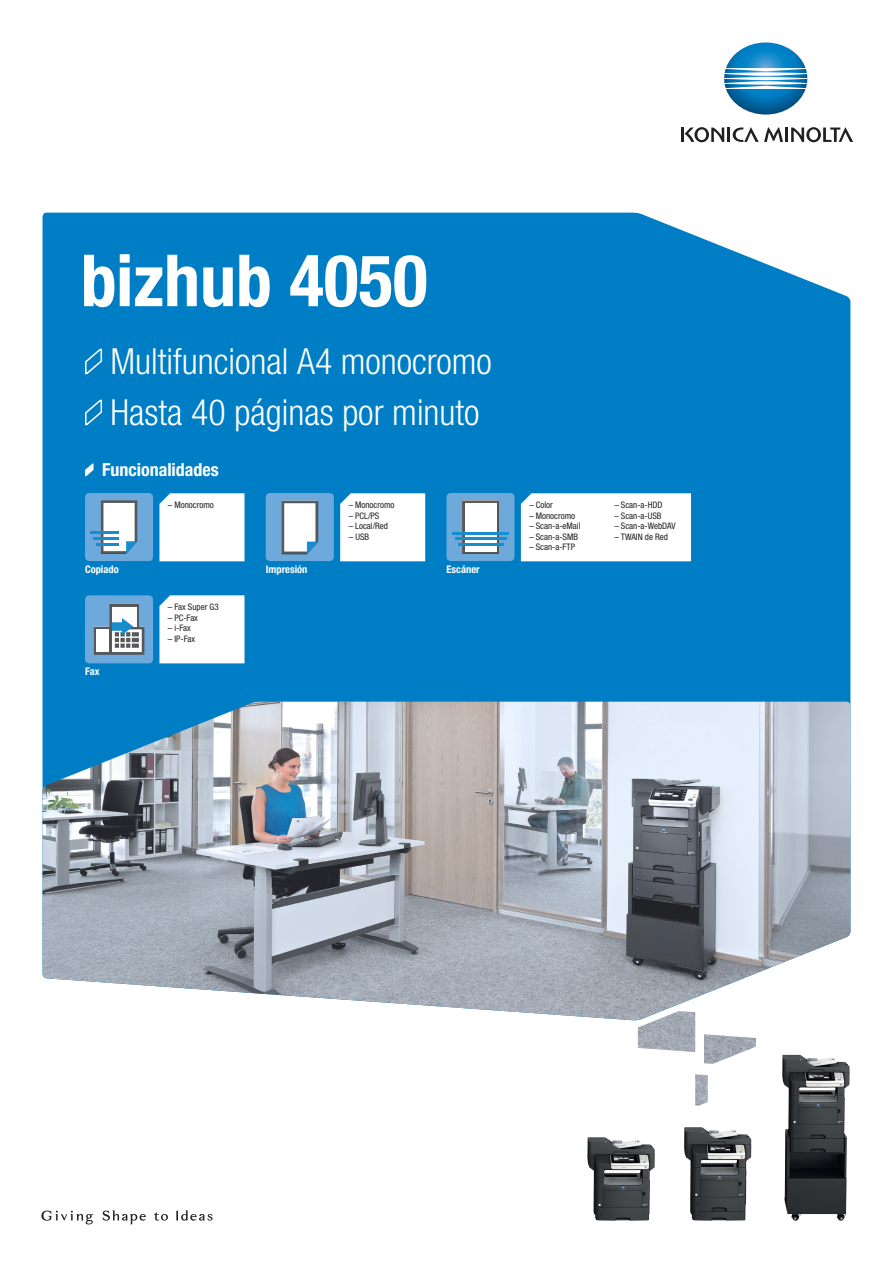
<style>
.page{position:relative;width:893px;height:1263px;background:#fff}
.page>*{position:absolute;margin:0;border:0;box-sizing:border-box;transform-origin:0 0}
.Bro_Title_HEAD_BoldC{font:700 condensed 72px "Helvetica Neue LTW1 G";color:#fff}
.Bro_Title_SUBLINE_Li{font:300 condensed 36px "Helvetica Neue LTW1 G";color:#fff}
.Bro_Inside_SUBHEAD_W{font:700 condensed 18px "Helvetica Neue LTW1 G";color:#fff}
.Bro_Inside_ICON_SUBL{font:700 condensed 10.5px "Helvetica Neue LTW1 G";color:#fff}
.Bro_Inside_WORKFLOW{font:condensed 9px "Helvetica Neue LTW1 G";color:#231f20}
</style>
<div class="page">
<div style="left:43px;top:213px;width:807px;height:489px;background:#007ec5"></div>
<svg style="left:84px;top:348px;width:19px;height:28px"></svg>
<svg style="left:84px;top:399px;width:19px;height:28px"></svg>
<svg style="left:84px;top:461px;width:10px;height:17px"></svg>
<img style="left:724px;top:42px;width:83px;height:73px">
<hr style="left:785px;top:128px;width:3px;height:14px;background:#231f20">
<svg style="left:791px;top:127px;width:62px;height:15px"></svg>
<svg style="left:681px;top:127px;width:102px;height:15px"></svg>
<svg style="left:103px;top:1210px;width:43px;height:14px"></svg>
<svg style="left:176px;top:1210px;width:37px;height:10px"></svg>
<svg style="left:41px;top:1210px;width:52px;height:14px"></svg>
<svg style="left:154px;top:1212px;width:14px;height:9px"></svg>
<img style="left:638px;top:1020px;width:57px;height:32px">
<img style="left:695px;top:1074px;width:13px;height:32px">
<img style="left:704px;top:1034px;width:52px;height:30px">
<img style="left:43px;top:702px;width:807px;height:318px">
<img style="left:782px;top:1054px;width:64px;height:167px">
<img style="left:684px;top:1127px;width:63px;height:94px">
<img style="left:587px;top:1137px;width:68px;height:84px">
<div style="left:266px;top:493px;width:68px;height:68px;background:#6da9db;border-radius:4px"></div>
<div style="left:446px;top:493px;width:68px;height:68px;background:#6da9db;border-radius:4px"></div>
<svg style="left:159px;top:493px;width:85px;height:68px"></svg>
<svg style="left:159px;top:595px;width:85px;height:68px"></svg>
<svg style="left:340px;top:493px;width:85px;height:68px"></svg>
<svg style="left:521px;top:493px;width:170px;height:68px"></svg>
<svg style="left:281px;top:501px;width:38px;height:54px"></svg>
<svg style="left:281px;top:500px;width:37px;height:54px"></svg>
<div style="left:85px;top:595px;width:68px;height:68px;background:#6da9db;border-radius:4px"></div>
<svg style="left:93px;top:626px;width:1px;height:29px"></svg>
<svg style="left:94px;top:604px;width:51px;height:51px"></svg>
<div style="left:85px;top:493px;width:68px;height:68px;background:#6da9db;border-radius:4px"></div>
<svg style="left:100px;top:500px;width:1px;height:54px"></svg>
<svg style="left:101px;top:500px;width:37px;height:54px"></svg>
<hr style="left:96px;top:543px;width:23px;height:2px;background:#178dce">
<hr style="left:94px;top:537px;width:25px;height:3px;background:#178dce">
<hr style="left:91px;top:531px;width:28px;height:3px;background:#178dce">
<div style="left:461px;top:500px;width:39px;height:55px;background:linear-gradient(to right,#57585b,#57585b)"></div>
<div style="left:465px;top:503px;width:31px;height:48px;background:#fff"></div>
<hr style="left:458px;top:543px;width:45px;height:3px;background:#178dce">
<hr style="left:455px;top:537px;width:51px;height:3px;background:#178dce">
<hr style="left:452px;top:532px;width:57px;height:2px;background:#178dce">
<p class="Bro_Title_HEAD_BoldC" style="left:81px;top:237px;width:348px">bizhub 4050</p>
<p class="Bro_Title_SUBLINE_Li" style="left:111px;top:340px;width:383px">Multifuncional A4 monocromo</p>
<p class="Bro_Title_SUBLINE_Li" style="left:111px;top:391px;width:371px">Hasta 40 páginas por minuto</p>
<p class="Bro_Inside_SUBHEAD_W" style="left:102px;top:459px;width:118px">Funcionalidades</p>
<p class="Bro_Inside_WORKFLOW" style="left:168px;top:500px;width:47px">– Monocromo</p>
<p class="Bro_Inside_WORKFLOW" style="left:349px;top:500px;width:47px">– Monocromo</p>
<p class="Bro_Inside_WORKFLOW" style="left:349px;top:510px;width:32px">– PCL/PS</p>
<p class="Bro_Inside_WORKFLOW" style="left:349px;top:521px;width:41px">– Local/Red</p>
<p class="Bro_Inside_WORKFLOW" style="left:349px;top:531px;width:22px">– USB</p>
<p class="Bro_Inside_ICON_SUBL" style="left:85px;top:563px;width:35px">Copiado</p>
<p class="Bro_Inside_ICON_SUBL" style="left:446px;top:563px;width:35px">Escáner</p>
<p class="Bro_Inside_ICON_SUBL" style="left:266px;top:563px;width:43px">Impresión</p>
<p class="Bro_Inside_ICON_SUBL" style="left:85px;top:665px;width:16px">Fax</p>
<p class="Bro_Inside_WORKFLOW" style="left:168px;top:602px;width:52px">– Fax Super G3</p>
<p class="Bro_Inside_WORKFLOW" style="left:168px;top:612px;width:32px">– PC-Fax</p>
<p class="Bro_Inside_WORKFLOW" style="left:168px;top:623px;width:24px">– i-Fax</p>
<p class="Bro_Inside_WORKFLOW" style="left:168px;top:633px;width:29px">– IP-Fax</p>
<p class="Bro_Inside_WORKFLOW" style="left:529px;top:500px;width:25px">– Color</p>
<p class="Bro_Inside_WORKFLOW" style="left:529px;top:510px;width:47px">– Monocromo</p>
<p class="Bro_Inside_WORKFLOW" style="left:529px;top:521px;width:53px">– Scan-a-eMail</p>
<p class="Bro_Inside_WORKFLOW" style="left:529px;top:531px;width:50px">– Scan-a-SMB</p>
<p class="Bro_Inside_WORKFLOW" style="left:529px;top:542px;width:47px">– Scan-a-FTP</p>
<p class="Bro_Inside_WORKFLOW" style="left:614px;top:500px;width:50px">– Scan-a-HDD</p>
<p class="Bro_Inside_WORKFLOW" style="left:614px;top:510px;width:49px">– Scan-a-USB</p>
<p class="Bro_Inside_WORKFLOW" style="left:614px;top:521px;width:63px">– Scan-a-WebDAV</p>
<p class="Bro_Inside_WORKFLOW" style="left:614px;top:531px;width:55px">– TWAIN de Red</p>
</div>
